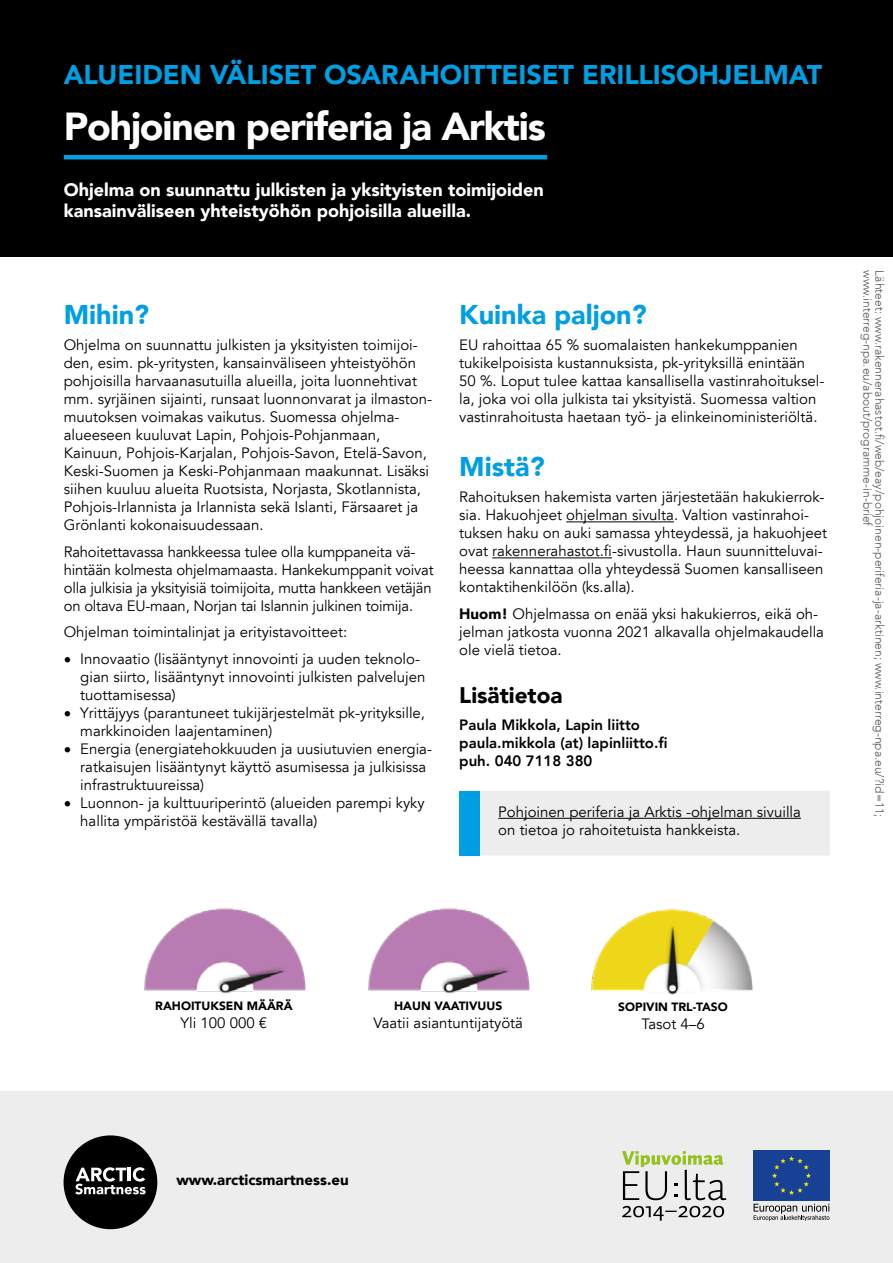
<style>
.page{position:relative;width:893px;height:1263px;background:#fff}
.page>*{position:absolute;margin:0;border:0;box-sizing:border-box;transform-origin:0 0}
.t1{font:900 39px "Avenir LT";letter-spacing:-.03em;color:#fff}
.t2{font:900 27px "Avenir LT";color:#009fe3}
.t3{font:900 22.5px "Avenir LT";color:#000}
.t4{font:900 18px/21.6px "Avenir LT";color:#fff}
.t5{font:15px/18px "Avenir LT Book 2";color:#000}
.t6{font:15px "Avenir LT";letter-spacing:-.015em;color:#000}
.t7{font:15px "Avenir LT Heavy 2";color:#000}
.t8{font:800 15px "Avenir LT";color:#000}
.t9{font:900 15px "Avenir LT";color:#000}
.t10{font:12px/12px "Avenir LT Light 2";color:#575756}
.t11{font:900 12px "Avenir LT";color:#000}
.s1{font-family:"Avenir LT"}
.s2{font-family:"Avenir LT";font-weight:900}
.s3{font-family:"Avenir LT";font-weight:300}
</style>
<div class="page">
<div style="left:0;top:1091px;width:893px;height:172px;background:#ededed"></div>
<svg style="left:622px;top:1206px;width:102px;height:15px"></svg>
<svg style="left:622px;top:1151px;width:104px;height:49px"></svg>
<div style="left:753px;top:1150px;width:77px;height:51px;background:#164194"></div>
<svg style="left:772px;top:1156px;width:39px;height:39px"></svg>
<svg style="left:754px;top:1204px;width:75px;height:17px"></svg>
<div style="left:0;top:0;width:893px;height:256px;background:#000"></div>
<div style="left:64px;top:1135px;width:93px;height:94px;background:#000;border-radius:50%"></div>
<svg style="left:75px;top:1167px;width:71px;height:27px"></svg>
<hr style="left:64px;top:155px;width:483px;height:4px;background:#009fe3">
<div style="left:476px;top:791px;width:354px;height:64px;background:#ededed"></div>
<div style="left:459px;top:791px;width:21px;height:64px;background:#009fe3"></div>
<hr style="left:566px;top:521px;width:108px;height:1px;background:#000">
<hr style="left:492px;top:557px;width:120px;height:1px;background:#000">
<img style="left:368px;top:907px;width:162px;height:87px">
<img style="left:144px;top:907px;width:162px;height:87px">
<hr style="left:498px;top:818px;width:303px;height:1px;background:#000">
<img style="left:591px;top:908px;width:162px;height:87px">
<h2 class="t2" style="left:64px;top:58px;width:760px">ALUEIDEN VÄLISET OSARAHOITTEISET ERILLISOHJELMAT</h2>
<h1 class="t1" style="left:64px;top:103px;width:484px">Pohjoinen periferia ja Arktis</h1>
<p class="t4" style="left:64px;top:178px;width:482px">Ohjelma on suunnattu julkisten ja yksityisten toimijoiden kansainväliseen yhteistyöhön pohjoisilla alueilla.</p>
<h2 class="t2" style="left:64px;top:298px;width:87px">Mihin?</h2>
<p class="t5" style="left:64px;top:336px;width:369px">Ohjelma on suunnattu julkisten ja yksityisten toimijoi&shy;den, esim. pk-yritysten, kansainväliseen yhteistyöhön pohjoisilla harvaanasutuilla alueilla, joita luonnehtivat mm. syrjäinen sijainti, runsaat luonnonvarat ja ilmaston&shy;muutoksen voimakas vaikutus. Suomessa ohjelma&shy;alueeseen kuuluvat Lapin, Pohjois-Pohjanmaan, Kainuun, Pohjois-Karjalan, Pohjois-Savon, Etelä-Savon, Keski-Suomen ja Keski-Pohjanmaan maakunnat. Lisäksi siihen kuuluu alueita Ruotsista, Norjasta, Skotlannista, Pohjois-Irlannista ja Irlannista sekä Islanti, Färsaaret ja Grönlanti kokonaisuudessaan.</p>
<p class="t5" style="left:64px;top:543px;width:371px">Rahoitettavassa hankkeessa tulee olla kumppaneita vä&shy;hintään kolmesta ohjelmamaasta. Hankekumppanit voivat olla julkisia ja yksityisiä toimijoita, mutta hankkeen vetäjän</p>
<p class="t6" style="left:64px;top:597px;width:351px">on oltava EU-maan, Norjan tai Islannin julkinen toimija.</p>
<p class="t5" style="left:64px;top:623px;width:285px">Ohjelman toimintalinjat ja erityistavoitteet:</p>
<p class="t5" style="left:80px;top:650px;width:347px;text-indent:-17px">• Innovaatio (lisääntynyt innovointi ja uuden teknolo&shy;gian siirto, lisääntynyt innovointi julkisten palvelujen tuottamisessa)</p>
<p class="t5" style="left:80px;top:704px;width:346px;text-indent:-16px">• Yrittäjyys (parantuneet tukijärjestelmät pk-yrityksille, markkinoiden laajentaminen)</p>
<p class="t5" style="left:80px;top:740px;width:353px;text-indent:-16px">• Energia (energiatehokkuuden ja uusiutuvien energia&shy;ratkaisujen lisääntynyt käyttö asumisessa ja julkisissa infrastruktuureissa)</p>
<p class="t5" style="left:80px;top:794px;width:346px;text-indent:-17px">• Luonnon- ja kulttuuriperintö (alueiden parempi kyky hallita ympäristöä kestävällä tavalla)</p>
<h2 class="t2" style="left:459px;top:298px;width:189px">Kuinka paljon?</h2>
<p class="t6" style="left:459px;top:336px;width:340px">EU rahoittaa 65 % suomalaisten hankekumppanien</p>
<p class="t5" style="left:459px;top:354px;width:367px">tukikelpoisista kustannuksista, pk-yrityksillä enintään 50 %. Loput tulee kattaa kansallisella vastinrahoituksel&shy;la, joka voi olla julkista tai yksityistä. Suomessa valtion vastinrahoitusta haetaan työ- ja elinkeinoministeriöltä.</p>
<h2 class="t2" style="left:459px;top:450px;width:87px">Mistä?</h2>
<p class="t5" style="left:459px;top:489px;width:369px">Rahoituksen hakemista varten järjestetään hakukierrok&shy;sia. Hakuohjeet ohjelman sivulta. Valtion vastinrahoi&shy;tuksen haku on auki samassa yhteydessä, ja hakuohjeet ovat <span class="s1">rakennerahastot.fi</span>-sivustolla. Haun suunnitteluvai&shy;heessa kannattaa olla yhteydessä Suomen kansalliseen kontaktihenkilöön (ks.alla).</p>
<p class="t5" style="left:459px;top:605px;width:366px"><span class="s2">Huom!</span> Ohjelmassa on enää yksi hakukierros, eikä oh&shy;jelman jatkosta vuonna 2021 alkavalla ohjelmakaudella ole vielä tietoa.</p>
<h3 class="t3" style="left:459px;top:682px;width:105px">Lisätietoa</h3>
<p class="t7" style="left:459px;top:715px;width:182px">Paula Mikkola, Lapin liitto</p>
<p class="t8" style="left:459px;top:733px;width:210px">paula.mikkola (at) lapinliitto.fi</p>
<p class="t7" style="left:459px;top:751px;width:135px">puh. 040 7118 380</p>
<p class="t5" style="left:498px;top:803px;width:304px">Pohjoinen periferia ja Arktis -ohjelman sivuilla on tietoa jo rahoitetuista hankkeista.</p>
<p class="t10" style="left:885px;top:270px;width:548px;rotate:90deg"><span class="s3">Lähteet:</span> www.rakennerahastot.fi/web/eay/pohjoinen-periferia-ja-arktinen<span class="s3">;</span> www.interreg-npa.eu/?id=11<span class="s3">; </span>www.interreg-npa.eu/about/programme-in-brief</p>
<p class="t11" style="left:155px;top:999px;width:139px">RAHOITUKSEN MÄÄRÄ</p>
<p class="t5" style="left:181px;top:1014px;width:88px">Yli 100 000 €</p>
<p class="t11" style="left:394px;top:999px;width:110px">HAUN VAATIVUUS</p>
<p class="t5" style="left:373px;top:1014px;width:151px">Vaatii asiantuntijatyötä</p>
<p class="t9" style="left:176px;top:1170px;width:174px">www.arcticsmartness.eu</p>
<p class="t11" style="left:618px;top:999px;width:111px">SOPIVIN TRL-TASO</p>
<p class="t5" style="left:641px;top:1015px;width:65px">Tasot 4–6</p>
</div>
